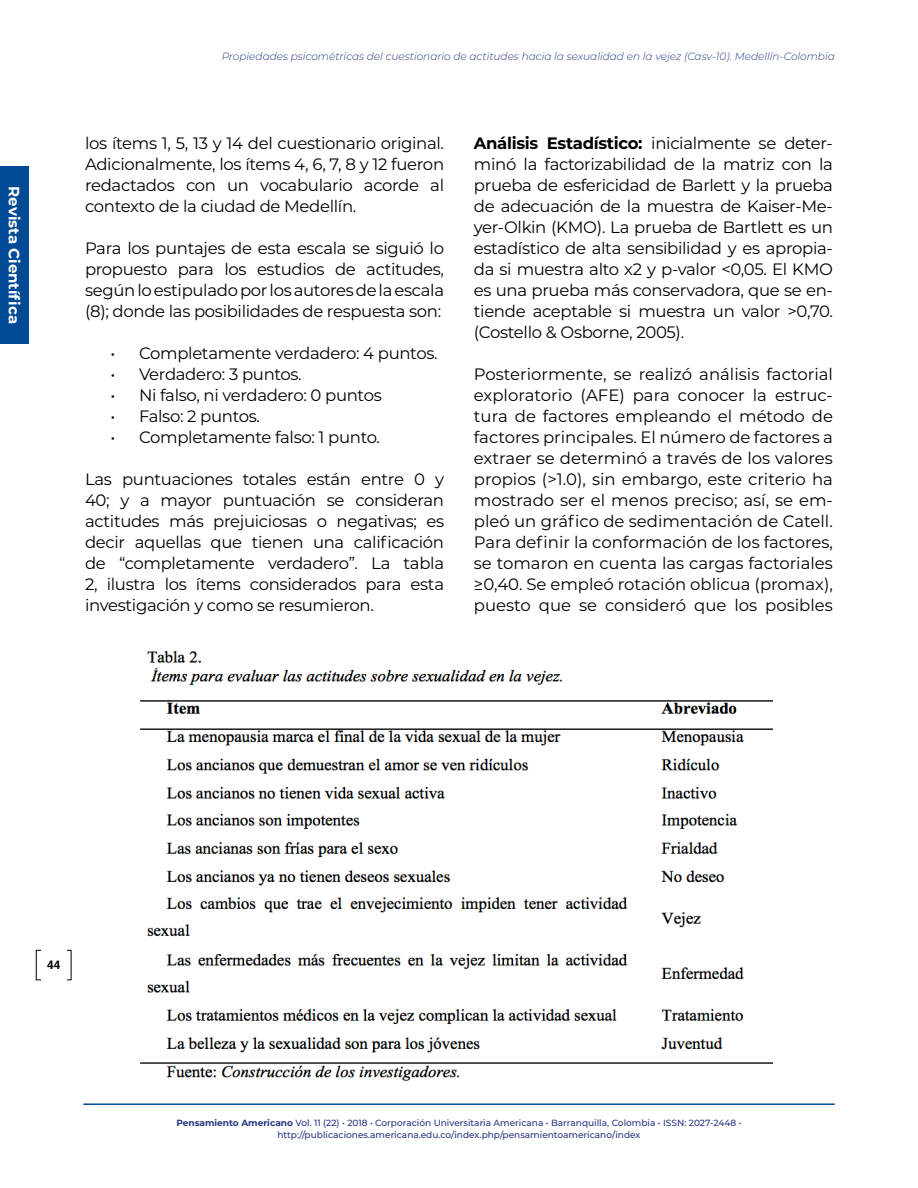
<style>
.page{position:relative;width:918px;height:1188px;background:#fff}
.page>*{position:absolute;margin:0;border:0;box-sizing:border-box;transform-origin:0 0}
.t1{font:16.5px/21px "Montserrat";letter-spacing:-.02em;color:#000;text-align:justify}
.t2{font:700 15px "Montserrat";color:#fff}
.t3{font:700 12px "Helvetica";color:#000}
.t4{font:italic 300 10.5px "Montserrat";color:#283583}
.t5{font:500 9px/12px "Montserrat";color:#283583;text-align:center}
.s1{font-weight:700}
</style>
<div class="page">
<div style="left:0;top:167px;width:29px;height:177px;background:#004994"></div>
<hr style="left:83px;top:1103px;width:752px;height:2px;background:#004994">
<img style="left:140px;top:650px;width:633px;height:431px">
<p class="t2" style="left:25px;top:186px;width:139px;rotate:90deg">Revista Científica</p>
<p class="t4" style="left:222px;top:49px;width:615px">Propiedades psicométricas del cuestionario de actitudes hacia la sexualidad en la vejez (Casv-10). Medellín-Colombia</p>
<p class="t1" style="left:85px;top:132px;width:361px">los ítems 1, 5, 13 y 14 del cuestionario original.<br>Adicionalmente, los ítems 4, 6, 7, 8 y 12 fueron redactados con un vocabulario acorde al contexto de la ciudad de Medellín.</p>
<p class="t1" style="left:85px;top:237px;width:361px">Para los puntajes de esta escala se siguió lo propuesto para los estudios de actitudes, según lo estipulado por los autores de la escala (8); donde las posibilidades de respuesta son:</p>
<p class="t1" style="left:111px;top:342px;width:329px">• Completamente verdadero: 4 puntos.</p>
<p class="t1" style="left:111px;top:363px;width:193px">• Verdadero: 3 puntos.</p>
<p class="t1" style="left:111px;top:384px;width:273px">• Ni falso, ni verdadero: 0 puntos</p>
<p class="t1" style="left:111px;top:405px;width:151px">• Falso: 2 puntos.</p>
<p class="t1" style="left:111px;top:426px;width:271px">• Completamente falso: 1 punto.</p>
<p class="t1" style="left:85px;top:468px;width:361px">Las puntuaciones totales están entre 0 y 40; y a mayor puntuación se consideran actitudes más prejuiciosas o negativas; es decir aquellas que tienen una calificación de “completamente verdadero”. La tabla 2, ilustra los ítems considerados para esta investigación y como se resumieron.</p>
<p class="t1" style="left:474px;top:132px;width:361px"><span class="s1">Análisis Estadístico:</span> inicialmente se deter&shy;minó la factorizabilidad de la matriz con la prueba de esfericidad de Barlett y la prueba de adecuación de la muestra de Kaiser-Me&shy;yer-Olkin (KMO). La prueba de Bartlett es un estadístico de alta sensibilidad y es apropia&shy;da si muestra alto x2 y p-valor &lt;0,05. El KMO es una prueba más conservadora, que se en&shy;tiende aceptable si muestra un valor &gt;0,70. (Costello &amp; Osborne, 2005).</p>
<p class="t1" style="left:474px;top:363px;width:361px">Posteriormente, se realizó análisis factorial exploratorio (AFE) para conocer la estruc&shy;tura de factores empleando el método de factores principales. El número de factores a extraer se determinó a través de los valores propios (&gt;1.0), sin embargo, este criterio ha mostrado ser el menos preciso; así, se em&shy;pleó un gráfico de sedimentación de Catell.<br>Para definir la conformación de los factores, se tomaron en cuenta las cargas factoriales ≥0,40. Se empleó rotación oblicua (promax), puesto que se consideró que los posibles</p>
<p class="t3" style="left:47px;top:955px;width:15px">44</p>
<p class="t5" style="left:176px;top:1116px;width:567px"><span class="s1">Pensamiento Americano</span> Vol. 11 (22) • 2018 • Corporación Universitaria Americana • Barranquilla, Colombia • ISSN: 2027-2448 • http://publicaciones.americana.edu.co/index.php/pensamientoamericano/index</p>
</div>
